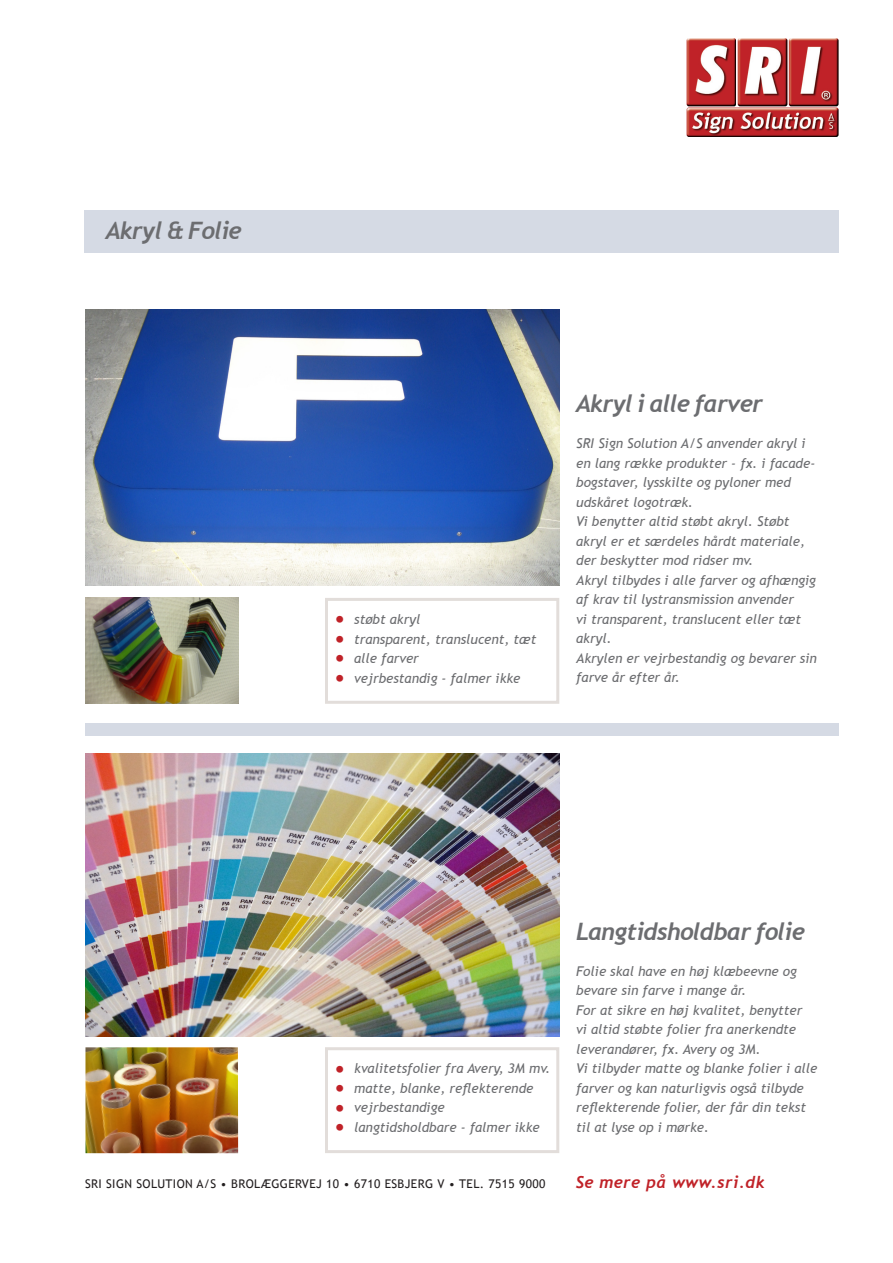
<style>
.page{position:relative;width:893px;height:1263px;background:#fff}
.page>*{position:absolute;margin:0;border:0;box-sizing:border-box;transform-origin:0 0}
.mellemfane{font:italic 700 24px "Trebuchet";letter-spacing:-.03em;color:#6c6d70}
.adresselinie{font:italic 700 16.5px "Trebuchet";letter-spacing:.03em;color:#c02228}
.billedetekst2{font:italic 13.5px/19.5px "Trebuchet MS";color:#6c6d70}
.punkter{font:italic 13.5px "Trebuchet MS";color:#6c6d70}
.adresselinie-2{font:12px "Trebuchet MS";letter-spacing:.03em;color:#231f20}
.s1{font-size:24px;color:#c02228}
</style>
<div class="page">
<img style="left:687px;top:38px;width:152px;height:99px">
<div style="left:84px;top:210px;width:755px;height:43px;background:#d5dae4"></div>
<img style="left:85px;top:310px;width:474px;height:276px">
<div style="left:85px;top:723px;width:754px;height:13px;background:#d5dae4"></div>
<img style="left:85px;top:598px;width:153px;height:105px">
<div style="left:325px;top:598px;width:234px;height:106px;border:3px solid #e2ddda"></div>
<img style="left:85px;top:754px;width:474px;height:282px">
<div style="left:325px;top:1047px;width:234px;height:106px;border:3px solid #e2ddda"></div>
<img style="left:85px;top:1047px;width:153px;height:106px">
<p class="mellemfane" style="left:106px;top:216px;width:137px">Akryl &amp; Folie</p>
<p class="punkter" style="left:333px;top:611px;width:88px"><span class="s1">•</span> støbt akryl</p>
<p class="punkter" style="left:333px;top:631px;width:204px"><span class="s1">•</span> transparent, translucent, tæt</p>
<p class="punkter" style="left:333px;top:650px;width:87px"><span class="s1">•</span> alle farver</p>
<p class="punkter" style="left:333px;top:670px;width:189px"><span class="s1">•</span> vejrbestandig - falmer ikke</p>
<p class="mellemfane" style="left:576px;top:389px;width:188px">Akryl i alle farver</p>
<p class="billedetekst2" style="left:576px;top:434px;width:241px">SRI Sign Solution A/S anvender akryl i en lang række produkter - fx. i facade&shy;bogstaver, lysskilte og pyloner med udskåret logotræk.</p>
<p class="billedetekst2" style="left:576px;top:512px;width:230px">Vi benytter altid støbt akryl. Støbt akryl er et særdeles hårdt materiale, der beskytter mod ridser mv.</p>
<p class="billedetekst2" style="left:576px;top:570px;width:241px">Akryl tilbydes i alle farver og afhængig af krav til lystransmission anvender<br>vi transparent, translucent eller tæt akryl.</p>
<p class="billedetekst2" style="left:576px;top:648px;width:242px">Akrylen er vejrbestandig og bevarer sin farve år efter år.</p>
<p class="punkter" style="left:333px;top:1061px;width:218px"><span class="s1">•</span> kvalitetsfolier fra Avery, 3M mv.</p>
<p class="punkter" style="left:333px;top:1080px;width:201px"><span class="s1">•</span> matte, blanke, reflekterende</p>
<p class="punkter" style="left:333px;top:1100px;width:113px"><span class="s1">•</span> vejrbestandige</p>
<p class="punkter" style="left:333px;top:1119px;width:208px"><span class="s1">•</span> langtidsholdbare - falmer ikke</p>
<p class="mellemfane" style="left:576px;top:917px;width:230px">Langtidsholdbar folie</p>
<p class="billedetekst2" style="left:576px;top:961px;width:222px">Folie skal have en høj klæbeevne og bevare sin farve i mange år.</p>
<p class="billedetekst2" style="left:576px;top:1000px;width:228px">For at sikre en høj kvalitet, benytter vi altid støbte folier fra anerkendte leverandører, fx. Avery og 3M.</p>
<p class="billedetekst2" style="left:576px;top:1059px;width:243px">Vi tilbyder matte og blanke folier i alle farver og kan naturligvis også tilbyde reflekterende folier, der får din tekst til at lyse op i mørke.</p>
<p class="adresselinie-2" style="left:85px;top:1177px;width:462px">SRI SIGN SOLUTION A/S • BROLÆGGERVEJ 10 • 6710 ESBJERG V • TEL. 7515 9000</p>
<p class="adresselinie" style="left:576px;top:1172px;width:191px">Se mere på www.sri.dk</p>
</div>
